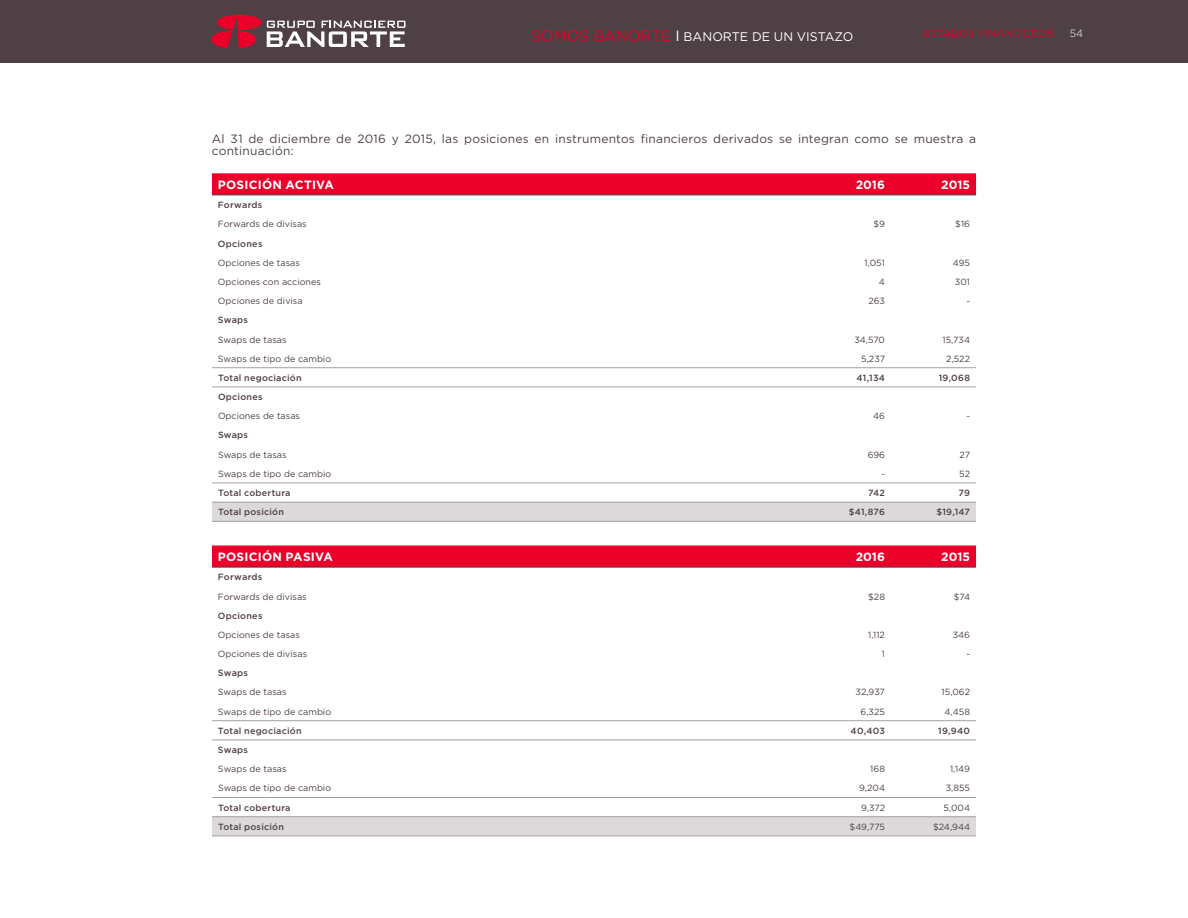
<style>
.page{position:relative;width:1188px;height:918px;background:#fff}
.page>*{position:absolute;margin:0;border:0;box-sizing:border-box;transform-origin:0 0}
.t1{font:12.45px "Gotham";color:#fff}
.t2{font:12px/12px "Gotham";letter-spacing:.015em;color:#4f4045}
.t3{font:700 12px "Gotham";letter-spacing:.01em;color:#fff}
.t4{font:10.5px "Gotham";color:#eb0029}
.t5{font:300 10.5px "Gotham";color:#fff}
.t6{font:9px "Gotham";color:#4f4045}
.t7{font:500 9px "Gotham";letter-spacing:.025em;color:#4f4045}
.s1{font-size:15px;color:#eb0029}
.s2{font-size:15px}
</style>
<div class="page">
<div style="left:0;top:0;width:1188px;height:63px;background:#4e4044"></div>
<svg style="left:211px;top:15px;width:195px;height:33px"></svg>
<svg style="left:212px;top:173px;width:764px;height:22px;background:#e7052d"></svg>
<div style="left:212px;top:503px;width:764px;height:18px;background:#dcd9da"></div>
<hr style="left:212px;top:367px;width:594px;height:1px;background:#a79fa2">
<hr style="left:806px;top:367px;width:85px;height:1px;background:#a79fa2">
<hr style="left:891px;top:367px;width:85px;height:1px;background:#a79fa2">
<hr style="left:212px;top:387px;width:594px;height:1px;background:#a79fa2">
<hr style="left:806px;top:387px;width:85px;height:1px;background:#a79fa2">
<hr style="left:891px;top:387px;width:85px;height:1px;background:#a79fa2">
<hr style="left:212px;top:195px;width:594px;height:1px;background:#4f4045">
<hr style="left:806px;top:195px;width:85px;height:1px;background:#4f4045">
<hr style="left:891px;top:195px;width:85px;height:1px;background:#4f4045">
<hr style="left:212px;top:502px;width:594px;height:1px;background:#a79fa2">
<hr style="left:806px;top:502px;width:85px;height:1px;background:#a79fa2">
<hr style="left:891px;top:502px;width:85px;height:1px;background:#a79fa2">
<hr style="left:212px;top:483px;width:594px;height:1px;background:#a79fa2">
<hr style="left:806px;top:483px;width:85px;height:1px;background:#a79fa2">
<hr style="left:891px;top:483px;width:85px;height:1px;background:#a79fa2">
<hr style="left:212px;top:521px;width:594px;height:1px;background:#a79fa2">
<hr style="left:806px;top:521px;width:85px;height:1px;background:#a79fa2">
<hr style="left:891px;top:521px;width:85px;height:1px;background:#a79fa2">
<div style="left:212px;top:546px;width:764px;height:21px;background:#eb0029"></div>
<svg style="left:212px;top:817px;width:764px;height:19px;background:#d9d6d7"></svg>
<hr style="left:212px;top:720px;width:594px;height:1px;background:#a79fa2">
<hr style="left:806px;top:720px;width:85px;height:1px;background:#a79fa2">
<hr style="left:891px;top:720px;width:85px;height:1px;background:#a79fa2">
<hr style="left:212px;top:740px;width:594px;height:1px;background:#a79fa2">
<hr style="left:806px;top:740px;width:85px;height:1px;background:#a79fa2">
<hr style="left:891px;top:740px;width:85px;height:1px;background:#a79fa2">
<hr style="left:212px;top:567px;width:594px;height:1px;background:#4f4045">
<hr style="left:806px;top:567px;width:85px;height:1px;background:#4f4045">
<hr style="left:891px;top:567px;width:85px;height:1px;background:#4f4045">
<hr style="left:212px;top:816px;width:594px;height:1px;background:#a79fa2">
<hr style="left:806px;top:816px;width:85px;height:1px;background:#a79fa2">
<hr style="left:891px;top:816px;width:85px;height:1px;background:#a79fa2">
<hr style="left:212px;top:797px;width:594px;height:1px;background:#a79fa2">
<hr style="left:806px;top:797px;width:85px;height:1px;background:#a79fa2">
<hr style="left:891px;top:797px;width:85px;height:1px;background:#a79fa2">
<hr style="left:212px;top:836px;width:594px;height:1px;background:#a79fa2">
<hr style="left:806px;top:836px;width:85px;height:1px;background:#a79fa2">
<hr style="left:891px;top:836px;width:85px;height:1px;background:#a79fa2">
<h1 class="t1" style="left:531px;top:29px;width:323px"><span class="s1">SOMOS BANORTE</span> <span class="s2">I</span> BANORTE DE UN VISTAZO</h1>
<p class="t4" style="left:923px;top:27px;width:132px">ESTADOS FINANCIEROS</p>
<p class="t5" style="left:1070px;top:27px;width:15px">54</p>
<h2 class="t2" style="left:212px;top:133px;width:766px">Al 31 de diciembre de 2016 y 2015, las posiciones en instrumentos financieros derivados se integran como se muestra a continuación:</h2>
<h2 class="t3" style="left:218px;top:177px;width:118px">POSICIÓN ACTIVA</h2>
<h2 class="t3" style="left:856px;top:177px;width:31px">2016</h2>
<h2 class="t3" style="left:941px;top:177px;width:30px">2015</h2>
<p class="t7" style="left:218px;top:199px;width:46px">Forwards</p>
<p class="t6" style="left:218px;top:218px;width:90px">Forwards de divisas</p>
<p class="t6" style="left:873px;top:218px;width:13px">$9</p>
<p class="t6" style="left:955px;top:218px;width:16px">$16</p>
<p class="t7" style="left:218px;top:237px;width:46px">Opciones</p>
<p class="t6" style="left:218px;top:257px;width:84px">Opciones de tasas</p>
<p class="t6" style="left:865px;top:257px;width:22px">1,051</p>
<p class="t6" style="left:953px;top:257px;width:19px">495</p>
<p class="t6" style="left:218px;top:276px;width:104px">Opciones con acciones</p>
<p class="t6" style="left:879px;top:276px;width:8px">4</p>
<p class="t6" style="left:955px;top:276px;width:17px">301</p>
<p class="t6" style="left:218px;top:295px;width:86px">Opciones de divisa</p>
<p class="t6" style="left:868px;top:295px;width:18px">263</p>
<p class="t6" style="left:966px;top:295px;width:5px">-</p>
<p class="t7" style="left:218px;top:314px;width:32px">Swaps</p>
<p class="t6" style="left:218px;top:334px;width:70px">Swaps de tasas</p>
<p class="t6" style="left:854px;top:334px;width:32px">34,570</p>
<p class="t6" style="left:943px;top:334px;width:29px">15,734</p>
<p class="t6" style="left:218px;top:353px;width:115px">Swaps de tipo de cambio</p>
<p class="t6" style="left:861px;top:353px;width:25px">5,237</p>
<p class="t6" style="left:946px;top:353px;width:25px">2,522</p>
<p class="t7" style="left:218px;top:372px;width:85px">Total negociación</p>
<p class="t7" style="left:857px;top:372px;width:30px">41,134</p>
<p class="t7" style="left:939px;top:372px;width:33px">19,068</p>
<p class="t7" style="left:218px;top:391px;width:46px">Opciones</p>
<p class="t6" style="left:218px;top:410px;width:84px">Opciones de tasas</p>
<p class="t6" style="left:873px;top:410px;width:13px">46</p>
<p class="t6" style="left:966px;top:410px;width:5px">-</p>
<p class="t7" style="left:218px;top:429px;width:32px">Swaps</p>
<p class="t6" style="left:218px;top:449px;width:70px">Swaps de tasas</p>
<p class="t6" style="left:868px;top:449px;width:19px">696</p>
<p class="t6" style="left:959px;top:449px;width:12px">27</p>
<p class="t6" style="left:218px;top:468px;width:115px">Swaps de tipo de cambio</p>
<p class="t6" style="left:881px;top:468px;width:5px">-</p>
<p class="t6" style="left:959px;top:468px;width:12px">52</p>
<p class="t7" style="left:218px;top:487px;width:74px">Total cobertura</p>
<p class="t7" style="left:868px;top:487px;width:18px">742</p>
<p class="t7" style="left:959px;top:487px;width:13px">79</p>
<p class="t7" style="left:218px;top:506px;width:67px">Total posición</p>
<p class="t7" style="left:849px;top:506px;width:38px">$41,876</p>
<p class="t7" style="left:936px;top:506px;width:35px">$19,147</p>
<h2 class="t3" style="left:218px;top:549px;width:117px">POSICIÓN PASIVA</h2>
<h2 class="t3" style="left:856px;top:549px;width:31px">2016</h2>
<h2 class="t3" style="left:941px;top:549px;width:30px">2015</h2>
<p class="t7" style="left:218px;top:571px;width:46px">Forwards</p>
<p class="t6" style="left:218px;top:591px;width:90px">Forwards de divisas</p>
<p class="t6" style="left:868px;top:591px;width:18px">$28</p>
<p class="t6" style="left:954px;top:591px;width:18px">$74</p>
<p class="t7" style="left:218px;top:610px;width:46px">Opciones</p>
<p class="t6" style="left:218px;top:629px;width:84px">Opciones de tasas</p>
<p class="t6" style="left:868px;top:629px;width:18px">1,112</p>
<p class="t6" style="left:953px;top:629px;width:19px">346</p>
<p class="t6" style="left:218px;top:648px;width:91px">Opciones de divisas</p>
<p class="t6" style="left:882px;top:648px;width:5px">1</p>
<p class="t6" style="left:966px;top:648px;width:5px">-</p>
<p class="t7" style="left:218px;top:667px;width:32px">Swaps</p>
<p class="t6" style="left:218px;top:687px;width:70px">Swaps de tasas</p>
<p class="t6" style="left:856px;top:687px;width:31px">32,937</p>
<p class="t6" style="left:942px;top:687px;width:30px">15,062</p>
<p class="t6" style="left:218px;top:706px;width:115px">Swaps de tipo de cambio</p>
<p class="t6" style="left:861px;top:706px;width:26px">6,325</p>
<p class="t6" style="left:945px;top:706px;width:27px">4,458</p>
<p class="t7" style="left:218px;top:725px;width:85px">Total negociación</p>
<p class="t7" style="left:851px;top:725px;width:36px">40,403</p>
<p class="t7" style="left:938px;top:725px;width:33px">19,940</p>
<p class="t7" style="left:218px;top:744px;width:32px">Swaps</p>
<p class="t6" style="left:218px;top:763px;width:70px">Swaps de tasas</p>
<p class="t6" style="left:870px;top:763px;width:16px">168</p>
<p class="t6" style="left:950px;top:763px;width:21px">1,149</p>
<p class="t6" style="left:218px;top:783px;width:115px">Swaps de tipo de cambio</p>
<p class="t6" style="left:859px;top:783px;width:27px">9,204</p>
<p class="t6" style="left:946px;top:783px;width:26px">3,855</p>
<p class="t7" style="left:218px;top:802px;width:74px">Total cobertura</p>
<p class="t6" style="left:861px;top:802px;width:25px">9,372</p>
<p class="t6" style="left:944px;top:802px;width:28px">5,004</p>
<p class="t7" style="left:218px;top:821px;width:67px">Total posición</p>
<p class="t6" style="left:850px;top:821px;width:37px">$49,775</p>
<p class="t6" style="left:933px;top:821px;width:39px">$24,944</p>
</div>
